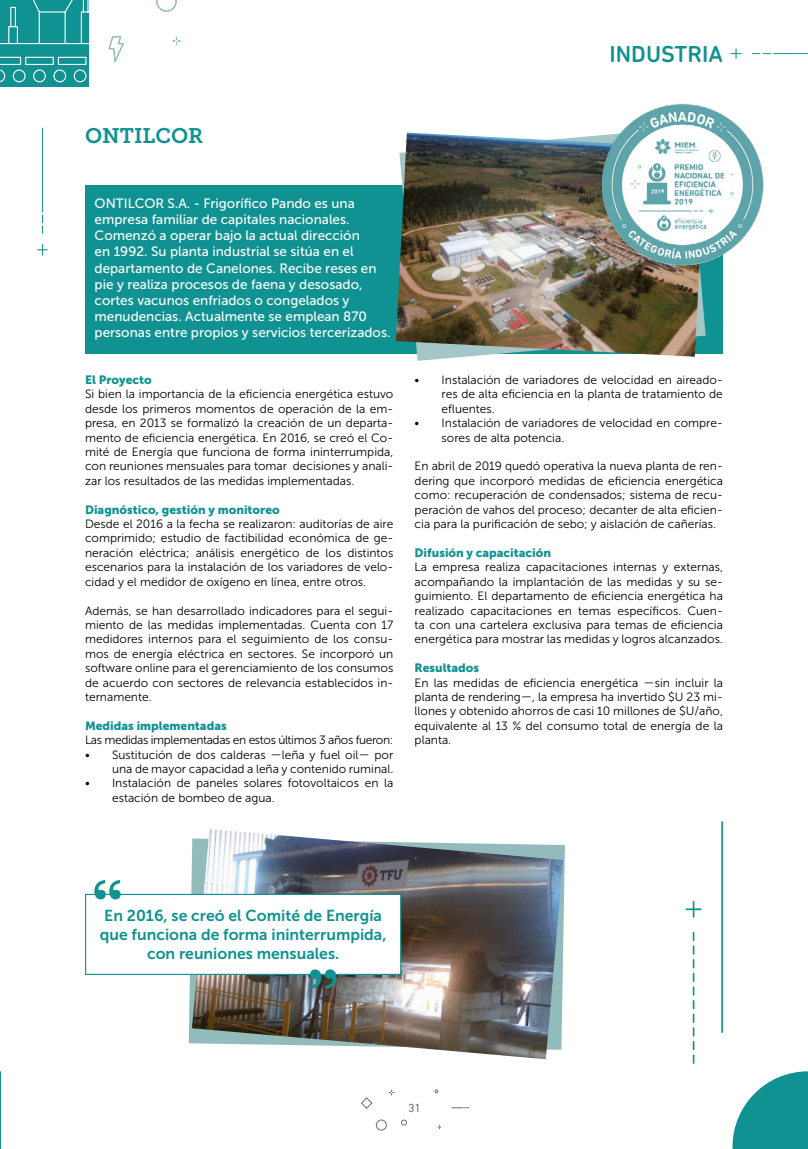
<style>
.page{position:relative;width:808px;height:1149px;background:#fff}
.page>*{position:absolute;margin:0;border:0;box-sizing:border-box;transform-origin:0 0}
.t1{font:500 23.55px "DIN Next Rounded LT Pro";color:#0f9291}
.t2{font:21px "Museo Slab 700";color:#0f9291}
.t3{font:15.75px/18.9px "Museo Sans 700";color:#0f9291;text-align:center}
.t4{font:13.5px/16.2px "Museo Sans 500";color:#fff}
.t5{font:12px/14.4px "Museo Sans 300";color:#000;text-align:justify}
.t6{font:12px "Museo Sans 900";color:#0f9291}
.t7{font:12px "Museo Sans 300";letter-spacing:-.03em;color:#000}
.t8{font:12px "DIN Next LT Pro";color:#706f6f}
</style>
<div class="page">
<div style="left:376px;top:1119px;width:11px;height:10px;border:1px solid #706f6f;border-radius:50%"></div>
<svg style="left:401px;top:1119px;width:6px;height:5px"></svg>
<svg style="left:452px;top:1107px;width:17px;height:1px"></svg>
<svg style="left:389px;top:1089px;width:5px;height:5px"></svg>
<svg style="left:361px;top:1097px;width:11px;height:11px"></svg>
<svg style="left:0;top:1071px;width:1px;height:77px"></svg>
<div style="left:85px;top:185px;width:638px;height:168px;background:#0f9291"></div>
<img style="left:192px;top:829px;width:371px;height:229px">
<div style="left:85px;top:893px;width:316px;height:81px;background:#fff;border:1px solid #0f9291"></div>
<svg style="left:686px;top:900px;width:15px;height:17px"></svg>
<svg style="left:693px;top:931px;width:1px;height:132px"></svg>
<hr style="left:721px;top:821px;width:2px;height:211px;background:#0f9291">
<hr style="left:42px;top:128px;width:1px;height:84px;background:#0f9291">
<svg style="left:42px;top:215px;width:1px;height:19px"></svg>
<svg style="left:37px;top:244px;width:11px;height:11px"></svg>
<svg style="left:156px;top:0;width:21px;height:12px"></svg>
<svg style="left:108px;top:36px;width:16px;height:26px"></svg>
<svg style="left:173px;top:37px;width:7px;height:8px"></svg>
<svg style="left:0;top:0;width:89px;height:87px;background:#279d9c"></svg>
<img style="left:396px;top:133px;width:310px;height:223px">
<svg style="left:310px;top:969px;width:26px;height:19px"></svg>
<svg style="left:94px;top:880px;width:27px;height:19px"></svg>
<svg style="left:752px;top:53px;width:56px;height:1px"></svg>
<svg style="left:730px;top:48px;width:12px;height:11px"></svg>
<svg style="left:732px;top:1071px;width:76px;height:77px"></svg>
<img style="left:596px;top:103px;width:168px;height:165px">
<h1 class="t1" style="left:609px;top:41px;width:115px">INDUSTRIA</h1>
<h2 class="t2" style="left:85px;top:124px;width:120px">ONTILCOR</h2>
<p class="t4" style="left:95px;top:195px;width:297px">ONTILCOR S.A. - Frigorífico Pando es una empresa familiar de capitales nacionales.<br>Comenzó a operar bajo la actual dirección<br>en 1992. Su planta industrial se sitúa en el departamento de Canelones. Recibe reses en pie y realiza procesos de faena y desosado, cortes vacunos enfriados o congelados y menudencias. Actualmente se emplean 870 personas entre propios y servicios tercerizados.</p>
<p class="t6" style="left:85px;top:373px;width:68px">El Proyecto</p>
<p class="t5" style="left:85px;top:387px;width:310px">Si bien la importancia de la eficiencia energética estuvo desde los primeros momentos de operación de la em&shy;presa, en 2013 se formalizó la creación de un departa&shy;mento de eficiencia energética. En 2016, se creó el Co&shy;mité de Energía que funciona de forma ininterrumpida, con reuniones mensuales para tomar decisiones y anali&shy;zar los resultados de las medidas implementadas.</p>
<p class="t6" style="left:85px;top:502px;width:196px">Diagnóstico, gestión y monitoreo</p>
<p class="t5" style="left:85px;top:516px;width:310px">Desde el 2016 a la fecha se realizaron: auditorías de aire comprimido; estudio de factibilidad económica de ge&shy;neración eléctrica; análisis energético de los distintos escenarios para la instalación de los variadores de velo&shy;cidad y el medidor de oxígeno en línea, entre otros.</p>
<p class="t5" style="left:85px;top:603px;width:310px">Además, se han desarrollado indicadores para el segui&shy;miento de las medidas implementadas. Cuenta con 17 medidores internos para el seguimiento de los consu&shy;mos de energía eléctrica en sectores. Se incorporó un software online para el gerenciamiento de los consumos de acuerdo con sectores de relevancia establecidos in&shy;ternamente.</p>
<p class="t6" style="left:85px;top:718px;width:143px">Medidas implementadas</p>
<p class="t7" style="left:85px;top:733px;width:310px">Las medidas implementadas en estos últimos 3 años fueron:</p>
<p class="t5" style="left:85px;top:747px;width:310px;text-align:right">• Sustitución de dos calderas —leña y fuel oil— por una de mayor capacidad a leña y contenido ruminal.</p>
<p class="t5" style="left:112px;top:776px;width:283px;text-indent:-27px">• Instalación de paneles solares fotovoltaicos en la estación de bombeo de agua.</p>
<p class="t5" style="left:442px;top:372px;width:283px;text-indent:-27px">• Instalación de variadores de velocidad en aireado&shy;res de alta eficiencia en la planta de tratamiento de efluentes.</p>
<p class="t5" style="left:442px;top:416px;width:283px;text-indent:-27px">• Instalación de variadores de velocidad en compre&shy;sores de alta potencia.</p>
<p class="t5" style="left:415px;top:459px;width:310px">En abril de 2019 quedó operativa la nueva planta de ren&shy;dering que incorporó medidas de eficiencia energética como: recuperación de condensados; sistema de recu&shy;peración de vahos del proceso; decanter de alta eficien&shy;cia para la purificación de sebo; y aislación de cañerías.</p>
<p class="t6" style="left:415px;top:545px;width:138px">Difusión y capacitación</p>
<p class="t5" style="left:415px;top:560px;width:310px">La empresa realiza capacitaciones internas y externas, acompañando la implantación de las medidas y su se&shy;guimiento. El departamento de eficiencia energética ha realizado capacitaciones en temas específicos. Cuen&shy;ta con una cartelera exclusiva para temas de eficiencia energética para mostrar las medidas y logros alcanzados.</p>
<p class="t6" style="left:415px;top:661px;width:66px">Resultados</p>
<p class="t5" style="left:415px;top:675px;width:310px">En las medidas de eficiencia energética —sin incluir la planta de rendering—, la empresa ha invertido $U 23 mi&shy;llones y obtenido ahorros de casi 10 millones de $U/año, equivalente al 13 % del consumo total de energía de la planta.</p>
<h3 class="t3" style="left:100px;top:906px;width:288px">En 2016, se creó el Comité de Energía que funciona de forma ininterrumpida, con reuniones mensuales.</h3>
<p class="t8" style="left:408px;top:1100px;width:15px">31</p>
</div>
